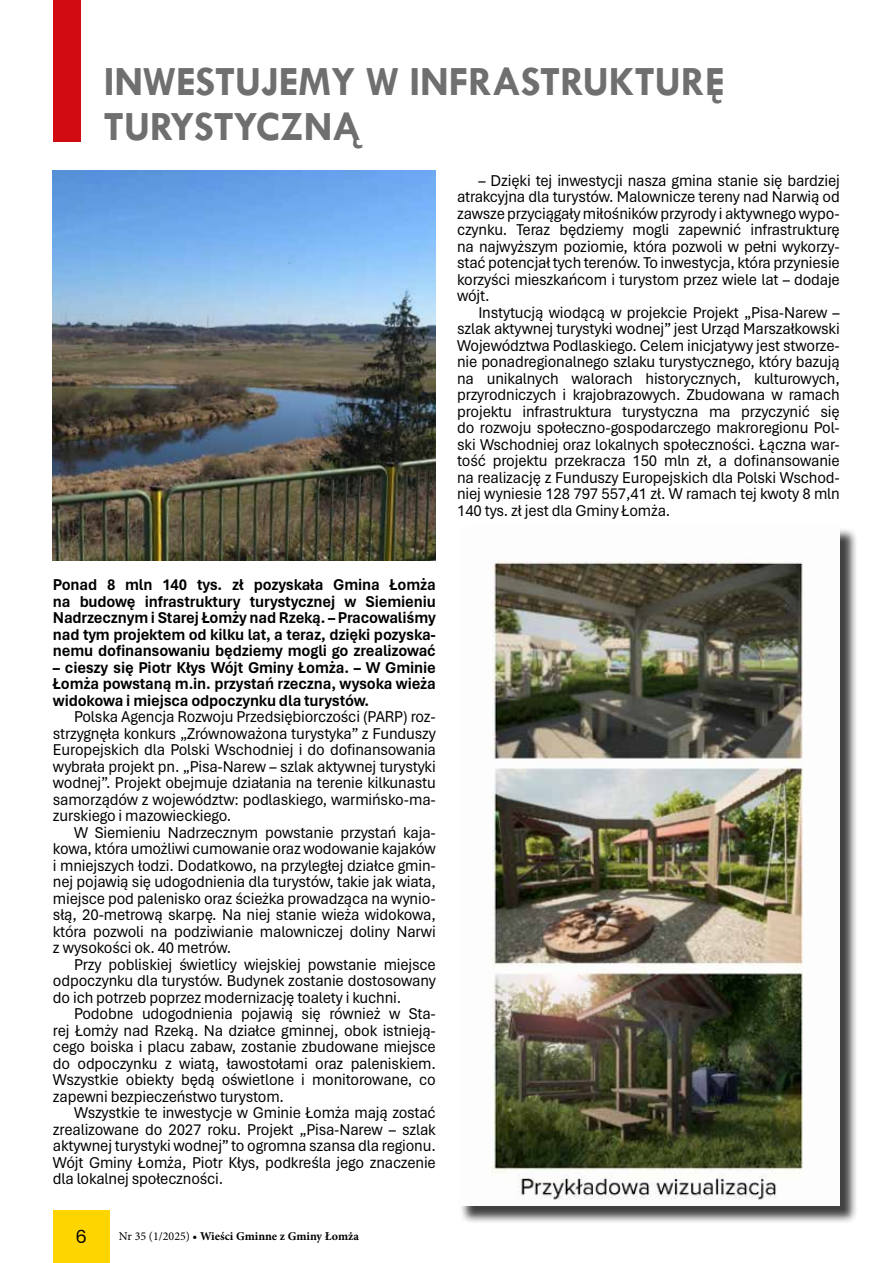
<style>
.page{position:relative;width:893px;height:1263px;background:#fff}
.page>*{position:absolute;margin:0;border:0;box-sizing:border-box;transform-origin:0 0}
.t1{font:700 42px/45px "Tw Cen";letter-spacing:-.01em;color:#706f6f}
.t2{font:18px "Poppins";color:#000}
.t3{font:16.5px/16.5px "Aptos";letter-spacing:-.01em;color:#000;text-align:justify;scale:.95 1}
.t4{font:700 16.5px/16.5px "Aptos";letter-spacing:-.01em;color:#000;text-align:justify;scale:.95 1}
.t5{font:700 12px "Minion Pro";color:#000}
.s1{font-weight:400}
</style>
<div class="page">
<div style="left:53px;top:1210px;width:56px;height:53px;background:#ffd500"></div>
<div style="left:53px;top:0;width:27px;height:141px;background:#d20a11"></div>
<img style="left:53px;top:170px;width:383px;height:391px">
<div style="left:459px;top:527px;width:399px;height:697px;background:#000;opacity:.75"></div>
<img style="left:459px;top:527px;width:381px;height:678px">
<h1 class="t1" style="left:104px;top:58px;width:623px">INWESTUJEMY W INFRASTRUKTURĘ<br>TURYSTYCZNĄ</h1>
<p class="t3" style="left:457px;top:171px;width:404px;text-indent:21px">– Dzięki tej inwestycji nasza gmina stanie się bardziej atrakcyjna dla turystów. Malownicze tereny nad Narwią od zawsze przyciągały miłośników przyrody i aktywnego wypo&shy;czynku. Teraz będziemy mogli zapewnić infrastrukturę na najwyższym poziomie, która pozwoli w pełni wykorzy&shy;stać potencjał tych terenów. To inwestycja, która przyniesie korzyści mieszkańcom i turystom przez wiele lat – dodaje wójt.</p>
<p class="t3" style="left:457px;top:303px;width:404px;text-indent:21px">Instytucją wiodącą w projekcie Projekt „Pisa-Narew – szlak aktywnej turystyki wodnej” jest Urząd Marszałkowski Województwa Podlaskiego. Celem inicjatywy jest stworze&shy;nie ponadregionalnego szlaku turystycznego, który bazują na unikalnych walorach historycznych, kulturowych, przyrodniczych i krajobrazowych. Zbudowana w ramach projektu infrastruktura turystyczna ma przyczynić się do rozwoju społeczno-gospodarczego makroregionu Pol&shy;ski Wschodniej oraz lokalnych społeczności. Łączna war&shy;tość projektu przekracza 150 mln zł, a dofinansowanie na realizację z Funduszy Europejskich dla Polski Wschod&shy;niej wyniesie 128 797 557,41 zł. W ramach tej kwoty 8 mln 140 tys. zł jest dla Gminy Łomża.</p>
<p class="t4" style="left:53px;top:576px;width:405px">Ponad 8 mln 140 tys. zł pozyskała Gmina Łomża na budowę infrastruktury turystycznej w Siemieniu Nadrzecznym i Starej Łomży nad Rzeką. – Pracowaliśmy nad tym projektem od kilku lat, a teraz, dzięki pozyska&shy;nemu dofinansowaniu będziemy mogli go zrealizować</p>
<p class="t4" style="left:53px;top:658px;width:405px">– cieszy się Piotr Kłys Wójt Gminy Łomża. – W Gminie Łomża powstaną m.in. przystań rzeczna, wysoka wieża widokowa i miejsca odpoczynku dla turystów.</p>
<p class="t3" style="left:53px;top:708px;width:405px;text-indent:21px">Polska Agencja Rozwoju Przedsiębiorczości (PARP) roz&shy;strzygnęła konkurs „Zrównoważona turystyka” z Funduszy Europejskich dla Polski Wschodniej i do dofinansowania wybrała projekt pn. „Pisa-Narew – szlak aktywnej turystyki wodnej”. Projekt obejmuje działania na terenie kilkunastu samorządów z województw: podlaskiego, warmińsko-ma&shy;zurskiego i mazowieckiego.</p>
<p class="t3" style="left:53px;top:823px;width:405px;text-indent:21px">W Siemieniu Nadrzecznym powstanie przystań kaja&shy;kowa, która umożliwi cumowanie oraz wodowanie kajaków i mniejszych łodzi. Dodatkowo, na przyległej działce gmin&shy;nej pojawią się udogodnienia dla turystów, takie jak wiata, miejsce pod palenisko oraz ścieżka prowadząca na wynio&shy;słą, 20-metrową skarpę. Na niej stanie wieża widokowa, która pozwoli na podziwianie malowniczej doliny Narwi z wysokości ok. 40 metrów.</p>
<p class="t3" style="left:53px;top:955px;width:405px;text-indent:21px">Przy pobliskiej świetlicy wiejskiej powstanie miejsce odpoczynku dla turystów. Budynek zostanie dostosowany do ich potrzeb poprzez modernizację toalety i kuchni.</p>
<p class="t3" style="left:53px;top:1005px;width:405px;text-indent:21px">Podobne udogodnienia pojawią się również w Sta&shy;rej Łomży nad Rzeką. Na działce gminnej, obok istnieją&shy;cego boiska i placu zabaw, zostanie zbudowane miejsce do odpoczynku z wiatą, ławostołami oraz paleniskiem.<br>Wszystkie obiekty będą oświetlone i monitorowane, co zapewni bezpieczeństwo turystom.</p>
<p class="t3" style="left:53px;top:1104px;width:405px;text-indent:21px">Wszystkie te inwestycje w Gminie Łomża mają zostać zrealizowane do 2027 roku. Projekt „Pisa-Narew – szlak aktywnej turystyki wodnej” to ogromna szansa dla regionu.<br>Wójt Gminy Łomża, Piotr Kłys, podkreśla jego znaczenie dla lokalnej społeczności.</p>
<p class="t2" style="left:75px;top:1226px;width:13px">6</p>
<p class="t5" style="left:119px;top:1228px;width:242px"><span class="s1">Nr 35 (1/2025)</span> • Wieści Gminne z Gminy Łomża</p>
</div>
